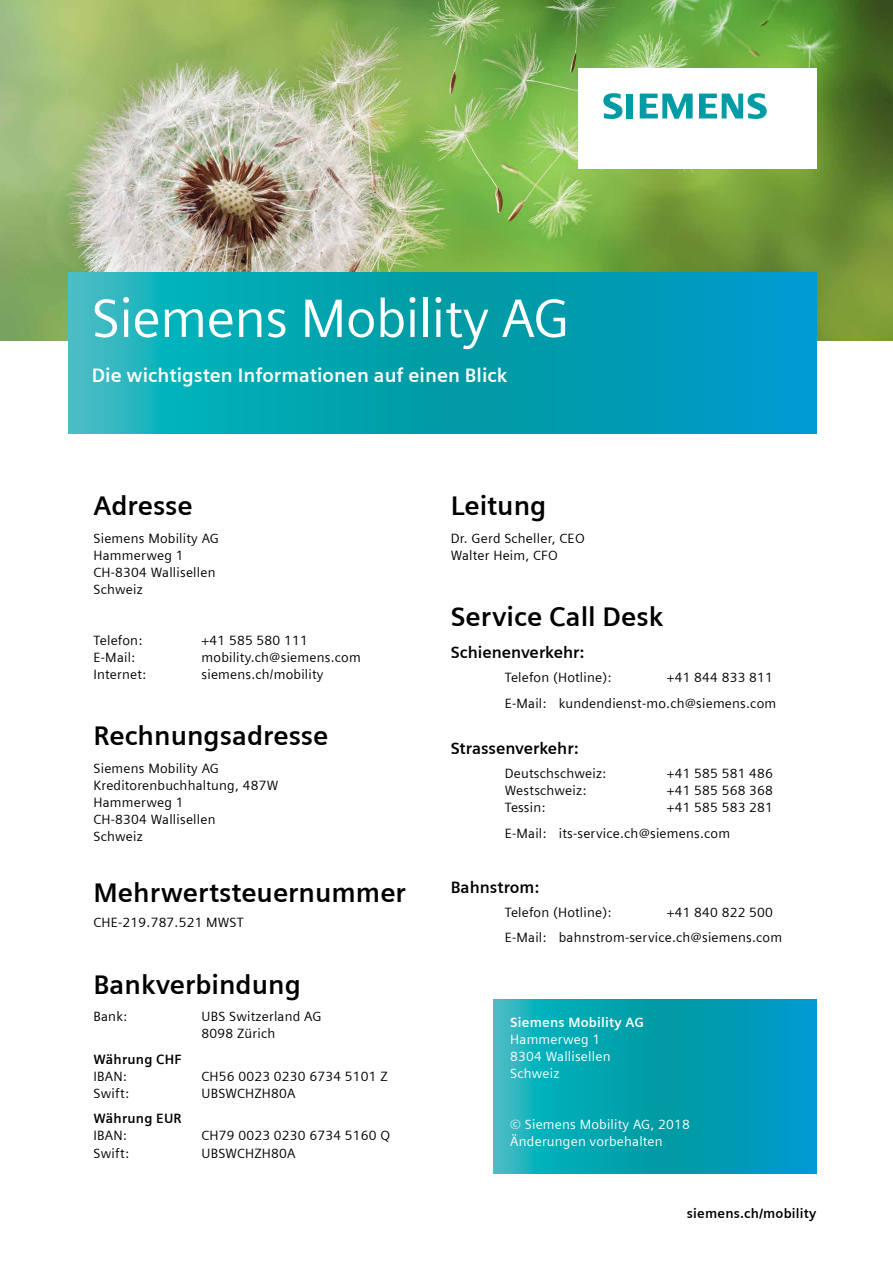
<style>
.page{position:relative;width:893px;height:1263px;background:#fff}
.page>*{position:absolute;margin:0;border:0;box-sizing:border-box;transform-origin:0 0}
.t1{font:54px "Siemens Sans";letter-spacing:-.01em;color:#fff}
.t2{font:700 27px "Siemens Sans";color:#000}
.t3{font:700 19.5px "Siemens Sans";color:#fff}
.t4{font:700 16.5px "Siemens Sans";color:#000}
.t5{font:13.5px/17px "Siemens Sans";letter-spacing:.015em;color:#000}
.t6{font:13.5px/17px "Siemens Sans";letter-spacing:.015em;color:#fff}
.t7{font:700 13.5px "Siemens Sans";letter-spacing:.015em;color:#000}
.t8{font:700 13.5px "Siemens Sans";letter-spacing:.015em;color:#fff}
</style>
<div class="page">
<img style="left:0;top:0;width:893px;height:340px">
<svg style="left:68px;top:272px;width:748px;height:162px;background:#06a2b6"></svg>
<div style="left:578px;top:68px;width:238px;height:101px;background:#fff"></div>
<svg style="left:603px;top:93px;width:30px;height:26px"></svg>
<svg style="left:640px;top:94px;width:53px;height:25px"></svg>
<svg style="left:699px;top:93px;width:68px;height:26px"></svg>
<svg style="left:493px;top:999px;width:323px;height:175px;background:#06a2b6"></svg>
<h1 class="t1" style="left:92px;top:288px;width:479px">Siemens Mobility AG</h1>
<h3 class="t3" style="left:92px;top:364px;width:417px">Die wichtigsten Informationen auf einen Blick</h3>
<h2 class="t2" style="left:94px;top:490px;width:101px">Adresse</h2>
<p class="t5" style="left:94px;top:530px;width:127px">Siemens Mobility AG<br>Hammerweg 1<br>CH-8304 Wallisellen<br>Schweiz</p>
<p class="t5" style="left:94px;top:632px;width:50px">Telefon:</p>
<p class="t5" style="left:202px;top:632px;width:108px">+41 585 580 111</p>
<p class="t5" style="left:94px;top:649px;width:43px">E-Mail:</p>
<p class="t5" style="left:202px;top:649px;width:161px">mobility.ch@siemens.com</p>
<p class="t5" style="left:94px;top:666px;width:54px">Internet:</p>
<p class="t5" style="left:202px;top:666px;width:123px">siemens.ch/mobility</p>
<h2 class="t2" style="left:94px;top:720px;width:236px">Rechnungsadresse</h2>
<p class="t5" style="left:94px;top:760px;width:186px">Siemens Mobility AG<br>Kreditorenbuchhaltung, 487W<br>Hammerweg 1<br>CH-8304 Wallisellen<br>Schweiz</p>
<h2 class="t2" style="left:94px;top:877px;width:314px">Mehrwertsteuernummer</h2>
<p class="t5" style="left:94px;top:914px;width:152px">CHE-219.787.521 MWST</p>
<h2 class="t2" style="left:94px;top:969px;width:209px">Bankverbindung</h2>
<p class="t5" style="left:94px;top:1008px;width:35px">Bank:</p>
<p class="t5" style="left:202px;top:1008px;width:121px">UBS Switzerland AG<br>8098 Zürich</p>
<p class="t7" style="left:94px;top:1051px;width:90px">Währung CHF</p>
<p class="t5" style="left:94px;top:1068px;width:35px">IBAN:</p>
<p class="t5" style="left:202px;top:1068px;width:188px">CH56 0023 0230 6734 5101 Z</p>
<p class="t5" style="left:94px;top:1085px;width:37px">Swift:</p>
<p class="t5" style="left:202px;top:1085px;width:96px">UBSWCHZH80A</p>
<p class="t7" style="left:94px;top:1111px;width:90px">Währung EUR</p>
<p class="t5" style="left:94px;top:1127px;width:35px">IBAN:</p>
<p class="t5" style="left:202px;top:1127px;width:190px">CH79 0023 0230 6734 5160 Q</p>
<p class="t5" style="left:94px;top:1144px;width:37px">Swift:</p>
<p class="t5" style="left:202px;top:1144px;width:96px">UBSWCHZH80A</p>
<h2 class="t2" style="left:451px;top:490px;width:97px">Leitung</h2>
<p class="t5" style="left:451px;top:530px;width:135px">Dr. Gerd Scheller, CEO<br>Walter Heim, CFO</p>
<h2 class="t2" style="left:451px;top:601px;width:214px">Service Call Desk</h2>
<p class="t4" style="left:451px;top:643px;width:135px">Schienenverkehr:</p>
<p class="t5" style="left:505px;top:669px;width:108px">Telefon (Hotline):</p>
<p class="t5" style="left:505px;top:665px;width:273px;line-height:25.5px;text-align:right">+41 844 833 811<br>E-Mail: kundendienst-mo.ch@siemens.com</p>
<p class="t4" style="left:451px;top:739px;width:129px">Strassenverkehr:</p>
<p class="t5" style="left:505px;top:765px;width:103px">Deutschschweiz:</p>
<p class="t5" style="left:667px;top:765px;width:108px">+41 585 581 486</p>
<p class="t5" style="left:505px;top:782px;width:83px">Westschweiz:</p>
<p class="t5" style="left:667px;top:782px;width:108px">+41 585 568 368</p>
<p class="t5" style="left:505px;top:799px;width:42px">Tessin:</p>
<p class="t5" style="left:505px;top:795px;width:270px;line-height:25.5px;text-indent:162px">+41 585 583 281<br>E-Mail: its-service.ch@siemens.com</p>
<p class="t4" style="left:451px;top:878px;width:90px">Bahnstrom:</p>
<p class="t5" style="left:505px;top:903px;width:108px">Telefon (Hotline):</p>
<p class="t5" style="left:505px;top:899px;width:279px;line-height:25.5px;text-indent:162px">+41 840 822 500<br>E-Mail: bahnstrom-service.ch@siemens.com</p>
<p class="t8" style="left:510px;top:1014px;width:135px">Siemens Mobility AG</p>
<p class="t6" style="left:510px;top:1030px;width:102px">Hammerweg 1<br>8304 Wallisellen<br>Schweiz</p>
<p class="t6" style="left:510px;top:1115px;width:181px">© Siemens Mobility AG, 2018<br>Änderungen vorbehalten</p>
<p class="t7" style="left:687px;top:1205px;width:131px">siemens.ch/mobility</p>
</div>
